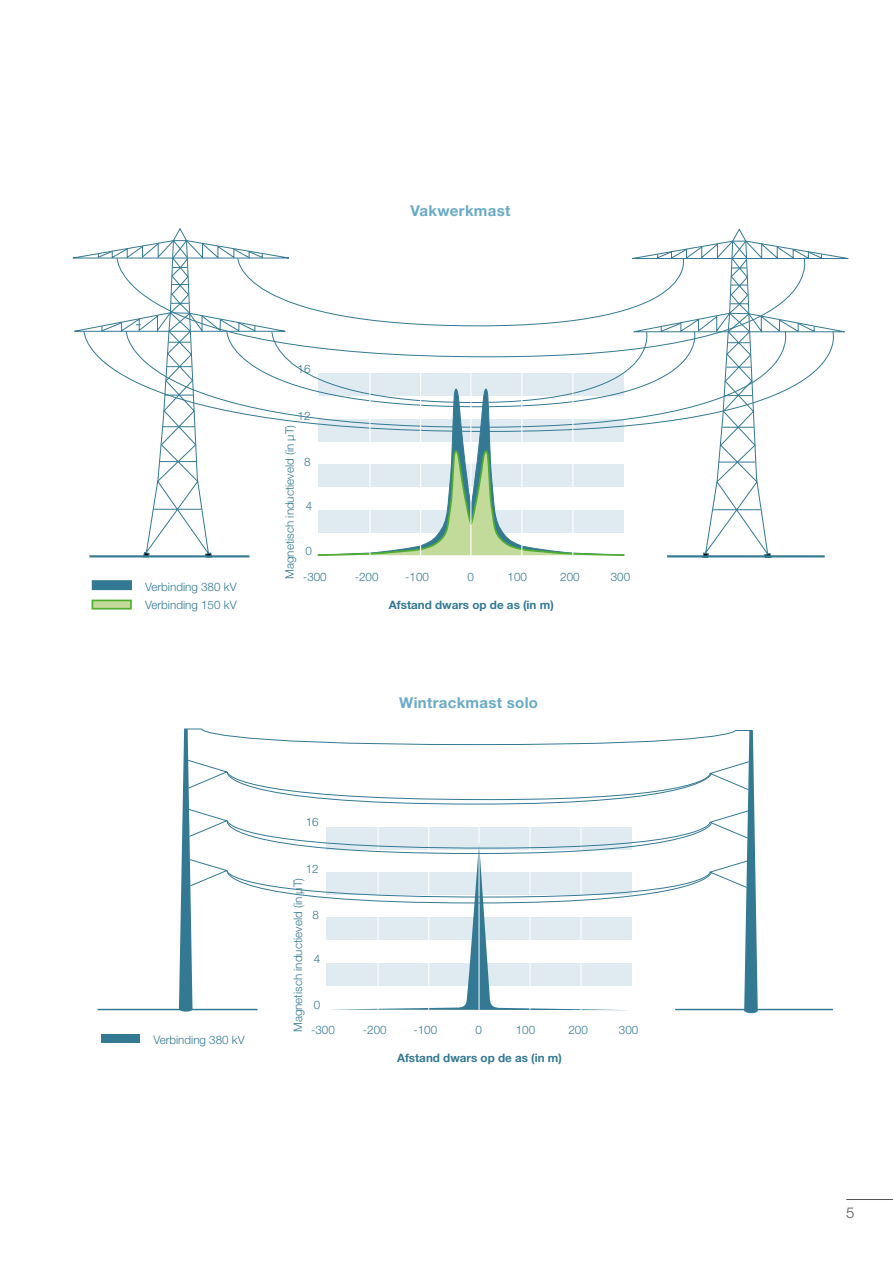
<style>
.page{position:relative;width:893px;height:1263px;background:#fff}
.page>*{position:absolute;margin:0;border:0;box-sizing:border-box;transform-origin:0 0}
.t1{font:700 15px "Helvetica Neue LT";letter-spacing:.02em;color:#69aac7}
.t2{font:300 15px "Helvetica Neue LT";color:#565655}
.t3{font:300 11.7px/18px "Helvetica Neue LT";color:#337993}
.t4{font:700 11.7px "Helvetica Neue LT";color:#337993}
</style>
<div class="page">
<svg style="left:72px;top:228px;width:777px;height:330px"></svg>
<hr style="left:369px;top:371px;width:1px;height:186px;background:#fff">
<hr style="left:420px;top:371px;width:1px;height:186px;background:#fff">
<hr style="left:470px;top:371px;width:1px;height:186px;background:#fff">
<hr style="left:521px;top:371px;width:1px;height:186px;background:#fff">
<hr style="left:572px;top:371px;width:1px;height:186px;background:#fff">
<div style="left:93px;top:581px;width:38px;height:8px;background:#337993"></div>
<div style="left:92px;top:580px;width:40px;height:10px;border:2px solid #337993"></div>
<div style="left:92px;top:600px;width:39px;height:9px;background:#c3db9a"></div>
<div style="left:92px;top:600px;width:40px;height:9px;border:2px solid #50ae2f"></div>
<hr style="left:667px;top:555px;width:158px;height:2px;background:#337993">
<hr style="left:98px;top:1009px;width:160px;height:1px;background:#337993">
<div style="left:101px;top:1034px;width:38px;height:8px;background:#337993"></div>
<hr style="left:675px;top:1009px;width:158px;height:1px;background:#337993">
<svg style="left:179px;top:728px;width:579px;height:285px"></svg>
<hr style="left:846px;top:1199px;width:47px;height:1px;background:#565655">
<p class="t1" style="left:411px;top:201px;width:101px">Vakwerkmast</p>
<p class="t3" style="left:145px;top:577px;width:93px">Verbinding 380 kV<br>Verbinding 150 kV</p>
<p class="t3" style="left:298px;top:360px;width:14px">16</p>
<p class="t3" style="left:298px;top:407px;width:14px">12</p>
<p class="t3" style="left:304px;top:452px;width:8px">8</p>
<p class="t3" style="left:306px;top:497px;width:8px">4</p>
<p class="t3" style="left:306px;top:542px;width:8px">0</p>
<p class="t3" style="left:281px;top:579px;width:155px;rotate:-90deg">Magnetisch inductieveld (in µT)</p>
<p class="t3" style="left:303px;top:567px;width:25px">-300</p>
<p class="t3" style="left:355px;top:567px;width:25px">-200</p>
<p class="t3" style="left:611px;top:567px;width:21px">300</p>
<p class="t4" style="left:389px;top:597px;width:166px">Afstand dwars op de as (in m)</p>
<p class="t3" style="left:405px;top:567px;width:25px">-100</p>
<p class="t3" style="left:467px;top:567px;width:8px">0</p>
<p class="t3" style="left:508px;top:567px;width:21px">100</p>
<p class="t3" style="left:560px;top:567px;width:21px">200</p>
<p class="t1" style="left:399px;top:694px;width:140px">Wintrackmast solo</p>
<p class="t3" style="left:153px;top:1030px;width:93px">Verbinding 380 kV</p>
<p class="t3" style="left:306px;top:813px;width:14px">16</p>
<p class="t3" style="left:306px;top:860px;width:14px">12</p>
<p class="t3" style="left:312px;top:905px;width:8px">8</p>
<p class="t3" style="left:314px;top:950px;width:8px">4</p>
<p class="t3" style="left:314px;top:995px;width:8px">0</p>
<p class="t3" style="left:289px;top:1032px;width:155px;rotate:-90deg">Magnetisch inductieveld (in µT)</p>
<p class="t3" style="left:311px;top:1020px;width:25px">-300</p>
<p class="t3" style="left:363px;top:1020px;width:25px">-200</p>
<p class="t3" style="left:619px;top:1020px;width:21px">300</p>
<p class="t4" style="left:397px;top:1050px;width:166px">Afstand dwars op de as (in m)</p>
<p class="t3" style="left:413px;top:1020px;width:25px">-100</p>
<p class="t3" style="left:476px;top:1020px;width:8px">0</p>
<p class="t3" style="left:516px;top:1020px;width:21px">100</p>
<p class="t3" style="left:568px;top:1020px;width:21px">200</p>
<p class="t2" style="left:846px;top:1204px;width:10px">5</p>
</div>
